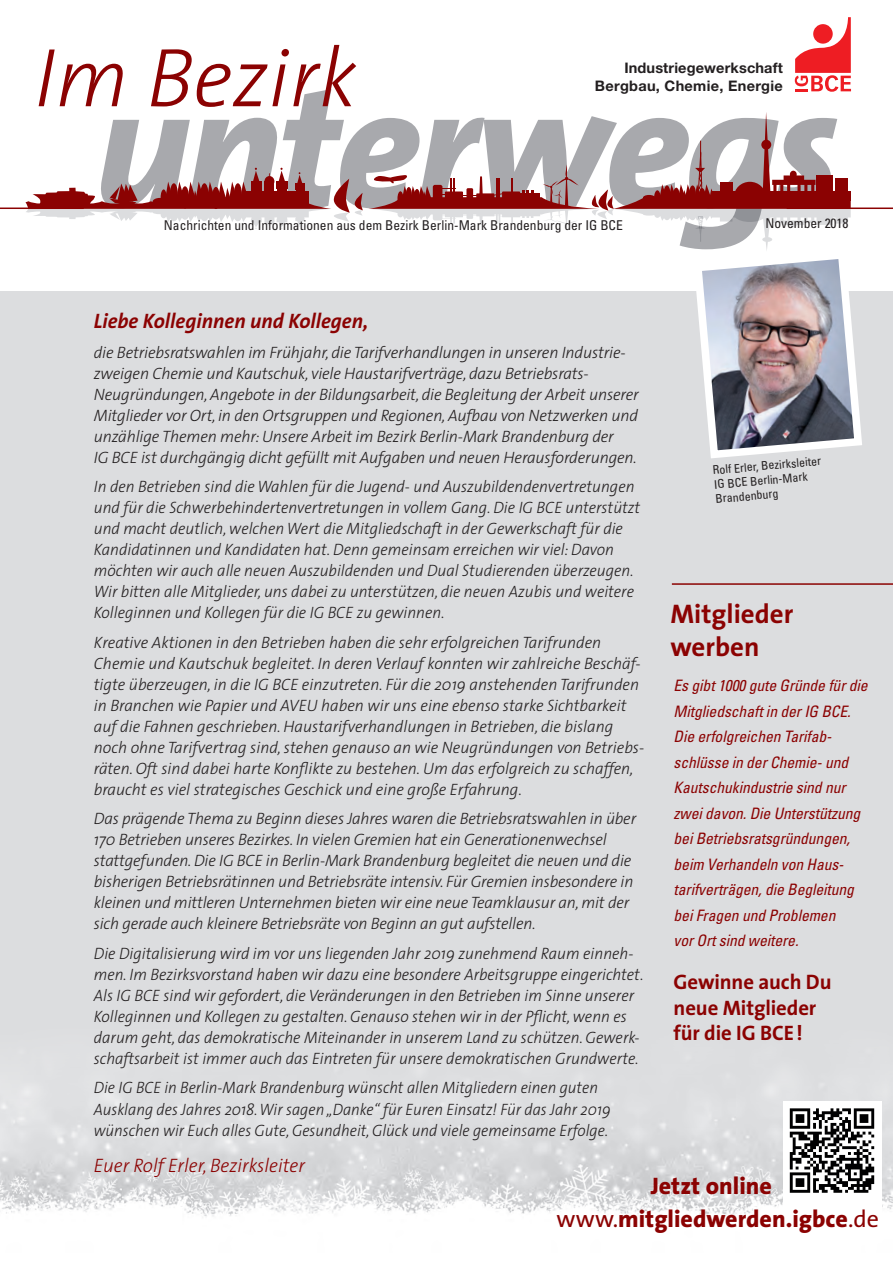
<style>
.page{position:relative;width:893px;height:1263px;background:#fff}
.page>*{position:absolute;margin:0;border:0;box-sizing:border-box;transform-origin:0 0}
.t1{font:italic 800 174px "The Sans";letter-spacing:-.03em;color:#a8a9ad}
.t2{font:italic 300 84px "The Sans";color:#8b0202}
.t3{font:700 27px/33px "The Sans";color:#8b0202}
.t4{font:800 24px/33px "The Sans";color:#8b0202;text-align:center}
.t5{font:700 21px/25.5px "The Sans";letter-spacing:-.005em;color:#8b0202}
.t6{font:italic 700 21px "The Sans";color:#8b0202}
.t7{font:italic 300 19.5px "The Sans";color:#8b0202}
.t8{font:italic 300 16.5px/21px "The Sans";color:#231f20}
.t9{font:italic 300 16.5px/21px "The Sans";color:#231f20;scale:.95 1}
.t10{font:italic 300 16.5px/21px "The Sans";color:#231f20;scale:.93 1}
.t11{font:italic condensed 15.75px/25.5px "Univers";letter-spacing:-.005em;color:#8b0202}
.t12{font:700 14.55px/18.5px "Helvetica Neue";letter-spacing:.01em;color:#231f20;text-align:right}
.t13{font:condensed 13.5px "Univers";color:#231f20}
.t14{font:condensed 12px/14.4px "Univers";color:#231f20}
.s1{font-weight:400}
</style>
<div class="page">
<div style="left:0;top:292px;width:893px;height:907px;background:#dcdddf"></div>
<img style="left:0;top:1084px;width:893px;height:133px">
<svg style="left:795px;top:17px;width:56px;height:75px"></svg>
<div style="left:813px;top:24px;width:20px;height:20px;background:#ee1d23;border-radius:50%"></div>
<svg style="left:26px;top:112px;width:840px;height:347px"></svg>
<hr style="left:787px;top:207px;width:106px;height:2px;background:#8b0202">
<hr style="left:0;top:207px;width:84px;height:2px;background:#8b0202">
<hr style="left:672px;top:583px;width:221px;height:2px;background:#8b0202">
<div style="left:783px;top:1101px;width:98px;height:142px;background:#fff"></div>
<svg style="left:789px;top:1108px;width:86px;height:85px"></svg>
<svg style="left:790px;top:1108px;width:84px;height:85px"></svg>
<h2 class="t2" style="left:35px;top:8px;width:324px">Im Bezirk</h2>
<p class="t12" style="left:595px;top:58px;width:189px">Industriegewerkschaft<br>Bergbau, Chemie, Energie</p>
<h1 class="t1" style="left:94px;top:1px;width:746px">unterwegs</h1>
<p class="t13" style="left:164px;top:217px;width:460px">Nachrichten und Informationen aus dem Bezirk Berlin-Mark Brandenburg der IG BCE</p>
<p class="t13" style="left:765px;top:215px;width:85px">November 2018</p>
<p class="t6" style="left:94px;top:304px;width:276px">Liebe Kolleginnen und Kollegen,</p>
<p class="t8" style="left:94px;top:341px;width:547px">die Betriebsratswahlen im Frühjahr, die Tarifverhandlungen in unseren Industrie&shy;zweigen Chemie und Kautschuk, viele Haustarifverträge, dazu Betriebsrats-- Neugründungen, Angebote in der Bildungsarbeit, die Begleitung der Arbeit unserer Mitglieder vor Ort, in den Ortsgruppen und Regionen, Aufbau von Netzwerken und unzählige Themen mehr: Unsere Arbeit im Bezirk Berlin-Mark Brandenburg der<br>IG BCE ist durchgängig dicht gefüllt mit Aufgaben und neuen Herausforderungen.</p>
<p class="t9" style="left:94px;top:476px;width:577px">In den Betrieben sind die Wahlen für die Jugend- und Auszubildendenvertretungen und für die Schwerbehindertenvertretungen in vollem Gang. Die IG BCE unterstützt und macht deutlich, welchen Wert die Mitgliedschaft in der Gewerkschaft für die Kandidatinnen und Kandidaten hat. Denn gemeinsam erreichen wir viel: Davon möchten wir auch alle neuen Auszubildenden und Dual Studierenden überzeugen.<br>Wir bitten alle Mitglieder, uns dabei zu unterstützen, die neuen Azubis und weitere Kolleginnen und Kollegen für die IG BCE zu gewinnen.</p>
<p class="t8" style="left:94px;top:631px;width:552px">Kreative Aktionen in den Betrieben haben die sehr erfolgreichen Tarifrunden Chemie und Kautschuk begleitet. In deren Verlauf konnten wir zahlreiche Beschäf&shy;tigte überzeugen, in die IG BCE einzutreten. Für die 2019 anstehenden Tarifrunden in Branchen wie Papier und AVEU haben wir uns eine ebenso starke Sichtbarkeit auf die Fahnen geschrieben. Haustarifverhandlungen in Betrieben, die bislang noch ohne Tarifvertrag sind, stehen genauso an wie Neugründungen von Betriebs&shy;räten. Oft sind dabei harte Konflikte zu bestehen. Um das erfolgreich zu schaffen, braucht es viel strategisches Geschick und eine große Erfahrung.</p>
<p class="t8" style="left:94px;top:808px;width:544px">Das prägende Thema zu Beginn dieses Jahres waren die Betriebsratswahlen in über 170 Betrieben unseres Bezirkes. In vielen Gremien hat ein Generationenwechsel stattgefunden. Die IG BCE in Berlin-Mark Brandenburg begleitet die neuen und die bisherigen Betriebsrätinnen und Betriebsräte intensiv. Für Gremien insbesondere in kleinen und mittleren Unternehmen bieten wir eine neue Teamklausur an, mit der sich gerade auch kleinere Betriebsräte von Beginn an gut aufstellen.</p>
<p class="t9" style="left:94px;top:942px;width:580px">Die Digitalisierung wird im vor uns liegenden Jahr 2019 zunehmend Raum einneh&shy;men. Im Bezirksvorstand haben wir dazu eine besondere Arbeitsgruppe eingerichtet.<br>Als IG BCE sind wir gefordert, die Veränderungen in den Betrieben im Sinne unserer Kolleginnen und Kollegen zu gestalten. Genauso stehen wir in der Pflicht, wenn es darum geht, das demokratische Miteinander in unserem Land zu schützen. Gewerk&shy;schaftsarbeit ist immer auch das Eintreten für unsere demokratischen Grundwerte.</p>
<p class="t10" style="left:94px;top:1077px;width:558px">Die IG BCE in Berlin-Mark Brandenburg wünscht allen Mitgliedern einen guten<br>Ausklang des Jahres 2018. Wir sagen „Danke“ für Euren Einsatz! Für das Jahr 2019 wünschen wir Euch alles Gute, Gesundheit, Glück und viele gemeinsame Erfolge.</p>
<p class="t7" style="left:94px;top:1149px;width:213px">Euer Rolf Erler, Bezirksleiter</p>
<p class="t14" style="left:712px;top:463px;width:110px;rotate:-5deg">Rolf Erler, Bezirksleiter<br>IG BCE Berlin-Mark<br>Brandenburg</p>
<h3 class="t3" style="left:670px;top:597px;width:124px">Mitglieder werben</h3>
<p class="t11" style="left:674px;top:673px;width:196px">Es gibt 1000 gute Gründe für die<br>Mitgliedschaft in der IG BCE.<br>Die erfolgreichen Tarifab&shy;schlüsse in der Chemie- und<br>Kautschukindustrie sind nur zwei davon. Die Unterstützung bei Betriebsratsgründungen, beim Verhandeln von Haus&shy;tarifverträgen, die Begleitung bei Fragen und Problemen<br>vor Ort sind weitere.</p>
<p class="t5" style="left:674px;top:969px;width:159px">Gewinne auch Du neue Mitglieder für die IG BCE!</p>
<h3 class="t4" style="left:556px;top:1169px;width:324px">Jetzt online <span class="s1">www.</span>mitgliedwerden.igbce<span class="s1">.de</span></h3>
</div>
